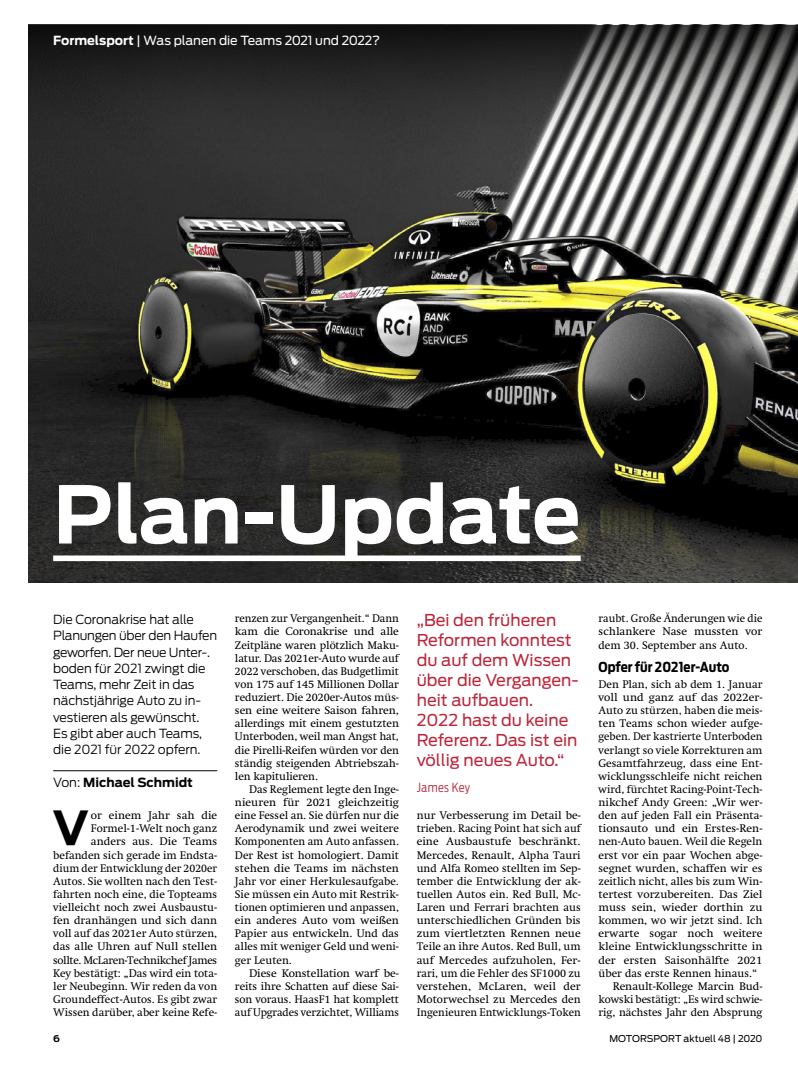
<style>
.page{position:relative;width:798px;height:1081px;background:#fff}
.page>*{position:absolute;margin:0;border:0;box-sizing:border-box;transform-origin:0 0}
.t1{font:700 78.88px "Antenna";color:#fff}
.t2{font:700 46.62px "Antenna";color:#000}
.t3{font:16.25px/20px "Antenna";color:#bc273c}
.t4{font:700 13.75px "Antenna Condensed";color:#000}
.t5{font:300 12.5px/16.2px "Antenna";letter-spacing:-.01em;color:#000}
.t6{font:12.5px "Antenna";letter-spacing:-.01em;color:#fff}
.t7{font:700 12.5px "Antenna";color:#000}
.t8{font:300 12.5px "Antenna Condensed";letter-spacing:.025em;color:#bc273c}
.t9{font:11.25px/13.1px "Swift LT Std";color:#000;text-align:justify}
.t10{font:9.38px "Antenna";color:#000}
.t11{font:700 9.38px "Antenna";color:#000}
.s1{font-weight:700}
.s2{font-weight:300}
</style>
<div class="page">
<img style="left:28px;top:164px;width:769px;height:419px">
<svg style="left:28px;top:25px;width:769px;height:139px;background:#3c3c3c"></svg>
<div style="left:53px;top:555px;width:527px;height:6px;background:#fff"></div>
<hr style="left:53px;top:770px;width:164px;height:1px;background:#000">
<p class="t6" style="left:53px;top:33px;width:328px"><span class="s1">Formelsport</span> | Was planen die Teams 2021 und 2022?</p>
<h1 class="t1" style="left:53px;top:468px;width:529px">Plan-Update</h1>
<p class="t5" style="left:53px;top:611px;width:165px">Die Coronakrise hat alle<br>Planungen über den Haufen geworfen. Der neue Unter-. boden für 2021 zwingt die<br>Teams, mehr Zeit in das nächstjährige Auto zu in&shy;vestieren als gewünscht.<br>Es gibt aber auch Teams, die 2021 für 2022 opfern.</p>
<p class="t7" style="left:53px;top:774px;width:141px"><span class="s2">Von:</span> Michael Schmidt</p>
<h2 class="t2" style="left:52px;top:800px;width:38px">V</h2>
<p class="t9" style="left:53px;top:809px;width:165px;text-align:right">or einem Jahr sah die<br>Formel-1-Welt noch ganz anders aus. Die Teams befanden sich gerade im Endsta&shy;dium der Entwicklung der 2020er<br>Autos. Sie wollten nach den Test&shy;fahrten noch eine, die Topteams vielleicht noch zwei Ausbaustu&shy;fen dranhängen und sich dann voll auf das 2021er Auto stürzen, das alle Uhren auf Null stellen sollte. McLaren-Technikchef James<br>Key bestätigt: „Das wird ein tota&shy;ler Neubeginn. Wir reden da von<br>Groundeffect-Autos. Es gibt zwar<br>Wissen darüber, aber keine Refe-</p>
<p class="t9" style="left:235px;top:612px;width:165px">renzen zur Vergangenheit.“ Dann kam die Coronakrise und alle Zeitpläne waren plötzlich Maku&shy;latur. Das 2021er-Auto wurde auf 2022 verschoben, das Budgetlimit von 175 auf 145 Millionen Dollar reduziert. Die 2020er-Autos müs&shy;sen eine weitere Saison fahren, allerdings mit einem gestutzten Unterboden, weil man Angst hat, die Pirelli-Reifen würden vor den ständig steigenden Abtriebszah&shy;len kapitulieren.</p>
<p class="t9" style="left:235px;top:783px;width:165px;text-indent:14px">Das Reglement legte den Inge&shy;nieuren für 2021 gleichzeitig eine Fessel an. Sie dürfen nur die Aerodynamik und zwei weitere Komponenten am Auto anfassen.<br>Der Rest ist homologiert. Damit stehen die Teams im nächsten Jahr vor einer Herkulesaufgabe.<br>Sie müssen ein Auto mit Restrik&shy;tionen optimieren und anpassen, ein anderes Auto vom weißen Papier aus entwickeln. Und das alles mit weniger Geld und weni&shy;ger Leuten.</p>
<p class="t9" style="left:235px;top:966px;width:165px;text-indent:14px">Diese Konstellation warf be&shy;reits ihre Schatten auf diese Sai&shy;son voraus. HaasF1 hat komplett auf Upgrades verzichtet, Williams</p>
<h3 class="t3" style="left:416px;top:610px;width:163px">„Bei den früheren<br>Reformen konntest du auf dem Wissen über die Vergangen&shy;heit aufbauen.<br>2022 hast du keine<br>Referenz. Das ist ein völlig neues Auto.“</h3>
<p class="t8" style="left:416px;top:779px;width:55px">James Key</p>
<p class="t9" style="left:416px;top:809px;width:165px">nur Verbesserung im Detail be&shy;trieben. Racing Point hat sich auf eine Ausbaustufe beschränkt.<br>Mercedes, Renault, Alpha Tauri und Alfa Romeo stellten im Sep&shy;tember die Entwicklung der ak&shy;tuellen Autos ein. Red Bull, Mc-Laren und Ferrari brachten aus unterschiedlichen Gründen bis zum viertletzten Rennen neue Teile an ihre Autos. Red Bull, um auf Mercedes aufzuholen, Fer&shy;rari, um die Fehler des SF1000 zu verstehen, McLaren, weil der Motorwechsel zu Mercedes den Ingenieuren Entwicklungs-Token</p>
<p class="t9" style="left:598px;top:612px;width:165px">raubt. Große Änderungen wie die schlankere Nase mussten vor dem 30. September ans Auto.</p>
<p class="t4" style="left:598px;top:658px;width:132px">Opfer für 2021er-Auto</p>
<p class="t9" style="left:598px;top:678px;width:165px">Den Plan, sich ab dem 1. Januar</p>
<p class="t9" style="left:598px;top:691px;width:165px">voll und ganz auf das 2022er-</p>
<p class="t9" style="left:598px;top:704px;width:165px">Auto zu stürzen, haben die meis-</p>
<p class="t9" style="left:598px;top:717px;width:165px">ten Teams schon wieder aufge-</p>
<p class="t9" style="left:598px;top:730px;width:165px">geben. Der kastrierte Unterboden</p>
<p class="t9" style="left:598px;top:743px;width:165px">verlangt so viele Korrekturen am</p>
<p class="t9" style="left:598px;top:756px;width:165px">Gesamtfahrzeug, dass eine Ent-</p>
<p class="t9" style="left:598px;top:769px;width:165px">wicklungsschleife nicht reichen</p>
<p class="t9" style="left:598px;top:783px;width:165px">wird, fürchtet Racing-Point-Tech-</p>
<p class="t9" style="left:598px;top:796px;width:165px">nikchef Andy Green: „Wir wer-</p>
<p class="t9" style="left:598px;top:809px;width:165px">den auf jeden Fall ein Präsenta-</p>
<p class="t9" style="left:598px;top:822px;width:165px">tionsauto und ein Erstes-Ren-</p>
<p class="t9" style="left:598px;top:835px;width:165px">nen-Auto bauen. Weil die Regeln</p>
<p class="t9" style="left:598px;top:848px;width:165px">erst vor ein paar Wochen abge-</p>
<p class="t9" style="left:598px;top:861px;width:165px">segnet wurden, schaffen wir es</p>
<p class="t9" style="left:598px;top:874px;width:165px">zeitlich nicht, alles bis zum Win-</p>
<p class="t9" style="left:598px;top:888px;width:165px">tertest vorzubereiten. Das Ziel</p>
<p class="t9" style="left:598px;top:901px;width:165px">muss sein, wieder dorthin zu</p>
<p class="t9" style="left:598px;top:914px;width:165px">kommen, wo wir jetzt sind. Ich</p>
<p class="t9" style="left:598px;top:927px;width:165px">erwarte sogar noch weitere</p>
<p class="t9" style="left:598px;top:940px;width:165px">kleine Entwicklungsschritte in</p>
<p class="t9" style="left:598px;top:953px;width:165px">der ersten Saisonhälfte 2021</p>
<p class="t9" style="left:598px;top:966px;width:160px">über das erste Rennen hinaus.“</p>
<p class="t9" style="left:612px;top:979px;width:151px">Renault-Kollege Marcin Bud-</p>
<p class="t9" style="left:598px;top:993px;width:165px">kowski bestätigt: „Es wird schwie-</p>
<p class="t9" style="left:598px;top:1006px;width:165px">rig, nächstes Jahr den Absprung</p>
<p class="t11" style="left:53px;top:1033px;width:8px">6</p>
<p class="t10" style="left:609px;top:1033px;width:155px">MOTORSPORT aktuell 48 | 2020</p>
</div>
